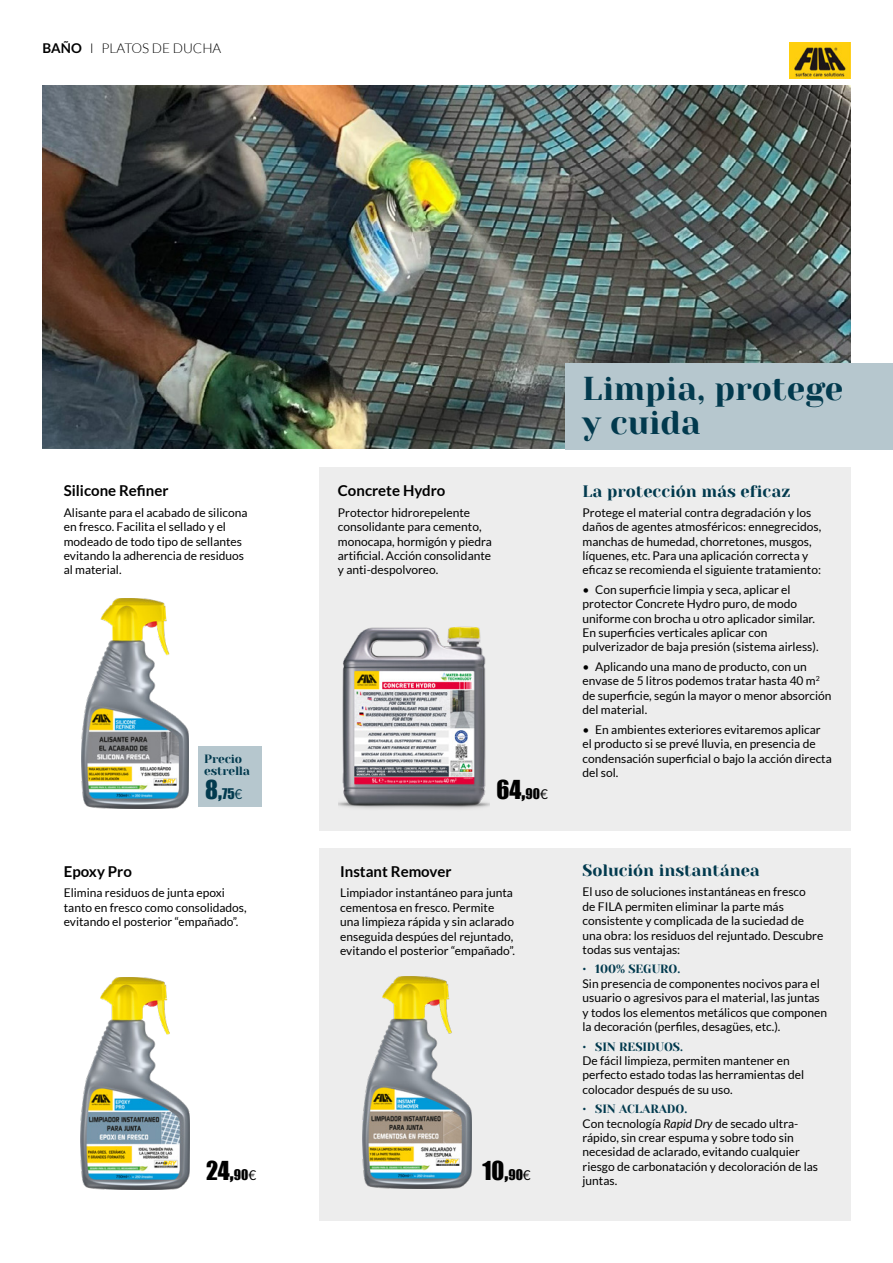
<style>
.page{position:relative;width:893px;height:1263px;background:#fff}
.page>*{position:absolute;margin:0;border:0;box-sizing:border-box;transform-origin:0 0}
.t1{font:33px/34.5px "Yeseva One";color:#023a4e}
.t2{font:24px "Impact";color:#000}
.t3{font:24px "Impact";color:#023a4e}
.t4{font:16.5px "Yeseva One";color:#023a4e}
.t5{font:700 15px "Lato";color:#000}
.t6{font:300 13.5px "Lato";color:#000}
.t7{font:12px/14.4px "Lato";color:#000}
.t8{font:12px/12px "Yeseva One";letter-spacing:-.01em;color:#023a4e}
.s1{font-weight:700}
.s2{font-size:13.5px}
.s3{font-family:"Lato";font-size:13.5px}
.s4{font-style:italic}
</style>
<div class="page">
<div style="left:319px;top:848px;width:531px;height:372px;background:#ededed"></div>
<div style="left:319px;top:467px;width:531px;height:363px;background:#ededed"></div>
<img style="left:362px;top:976px;width:110px;height:213px">
<img style="left:338px;top:626px;width:151px;height:183px">
<img style="left:81px;top:977px;width:108px;height:212px">
<img style="left:81px;top:599px;width:108px;height:209px">
<img style="left:43px;top:85px;width:807px;height:364px">
<div style="left:566px;top:363px;width:327px;height:86px;background:#b6c7ce"></div>
<div style="left:198px;top:746px;width:63px;height:61px;background:#b6c7ce"></div>
<img style="left:790px;top:43px;width:60px;height:36px">
<p class="t6" style="left:43px;top:41px;width:180px"><span class="s1">BAÑO</span> I PLATOS DE DUCHA</p>
<h1 class="t1" style="left:583px;top:370px;width:262px">Limpia, protege y cuida</h1>
<p class="t5" style="left:64px;top:482px;width:106px">Silicone Refiner</p>
<p class="t5" style="left:338px;top:482px;width:109px">Concrete Hydro</p>
<h3 class="t4" style="left:583px;top:479px;width:209px">La protección más eficaz</h3>
<p class="t7" style="left:64px;top:505px;width:185px">Alisante para el acabado de silicona en fresco. Facilita el sellado y el modeado de todo tipo de sellantes evitando la adherencia de residuos al material.</p>
<p class="t8" style="left:204px;top:752px;width:47px">Precio estrella</p>
<p class="t7" style="left:338px;top:505px;width:155px">Protector hidrorepelente consolidante para cemento, monocapa, hormigón y piedra artificial. Acción consolidante y anti-despolvoreo.</p>
<p class="t7" style="left:583px;top:505px;width:240px">Protege el material contra degradación y los daños de agentes atmosféricos: ennegrecidos, manchas de humedad, chorretones, musgos, líquenes, etc. Para una aplicación correcta y eficaz se recomienda el siguiente tratamiento:</p>
<p class="t7" style="left:583px;top:582px;width:237px">• Con superficie limpia y seca, aplicar el protector Concrete Hydro puro, de modo uniforme con brocha u otro aplicador similar.<br>En superficies verticales aplicar con pulverizador de baja presión (sistema airless).</p>
<p class="t7" style="left:583px;top:659px;width:251px">• Aplicando una mano de producto, con un envase de 5 litros podemos tratar hasta 40 m<sup>2 </sup>de superficie, según la mayor o menor absorción del material.</p>
<p class="t7" style="left:583px;top:722px;width:251px">• En ambientes exteriores evitaremos aplicar el producto si se prevé lluvia, en presencia de condensación superficial o bajo la acción directa del sol.</p>
<h2 class="t3" style="left:205px;top:771px;width:39px">8,<span class="s2">75</span><span class="s3">€</span></h2>
<h2 class="t2" style="left:496px;top:771px;width:53px">64,<span class="s2">90</span><span class="s3">€</span></h2>
<p class="t5" style="left:64px;top:863px;width:70px">Epoxy Pro</p>
<p class="t5" style="left:340px;top:863px;width:113px">Instant Remover</p>
<p class="t7" style="left:64px;top:886px;width:184px">Elimina residuos de junta epoxi tanto en fresco como consolidados, evitando el posterior “empañado”.</p>
<h2 class="t2" style="left:206px;top:1152px;width:51px">24,<span class="s2">90</span><span class="s3">€</span></h2>
<p class="t7" style="left:340px;top:886px;width:176px">Limpiador instantáneo para junta cementosa en fresco. Permite una limpieza rápida y sin aclarado enseguida despúes del rejuntado, evitando el posterior “empañado”.</p>
<h2 class="t2" style="left:482px;top:1152px;width:50px">10,<span class="s2">90</span><span class="s3">€</span></h2>
<h3 class="t4" style="left:583px;top:858px;width:179px">Solución instantánea</h3>
<p class="t7" style="left:583px;top:885px;width:242px">El uso de soluciones instantáneas en fresco<br>de FILA permiten eliminar la parte más consistente y complicada de la suciedad de una obra: los residuos del rejuntado. Descubre todas sus ventajas:</p>
<p class="t8" style="left:583px;top:963px;width:99px">• 100% SEGURO.</p>
<p class="t7" style="left:583px;top:976px;width:246px">Sin presencia de componentes nocivos para el usuario o agresivos para el material, las juntas y todos los elementos metálicos que componen la decoración (perfiles, desagües, etc.).</p>
<p class="t8" style="left:583px;top:1040px;width:102px">• SIN RESIDUOS.</p>
<p class="t7" style="left:583px;top:1053px;width:223px">De fácil limpieza, permiten mantener en perfecto estado todas las herramientas del colocador después de su uso.</p>
<p class="t8" style="left:583px;top:1102px;width:106px">• SIN ACLARADO.</p>
<p class="t7" style="left:583px;top:1116px;width:237px">Con tecnología <span class="s4">Rapid Dry</span> de secado ultra&shy;rápido, sin crear espuma y sobre todo sin necesidad de aclarado, evitando cualquier riesgo de carbonatación y decoloración de las juntas.</p>
</div>
